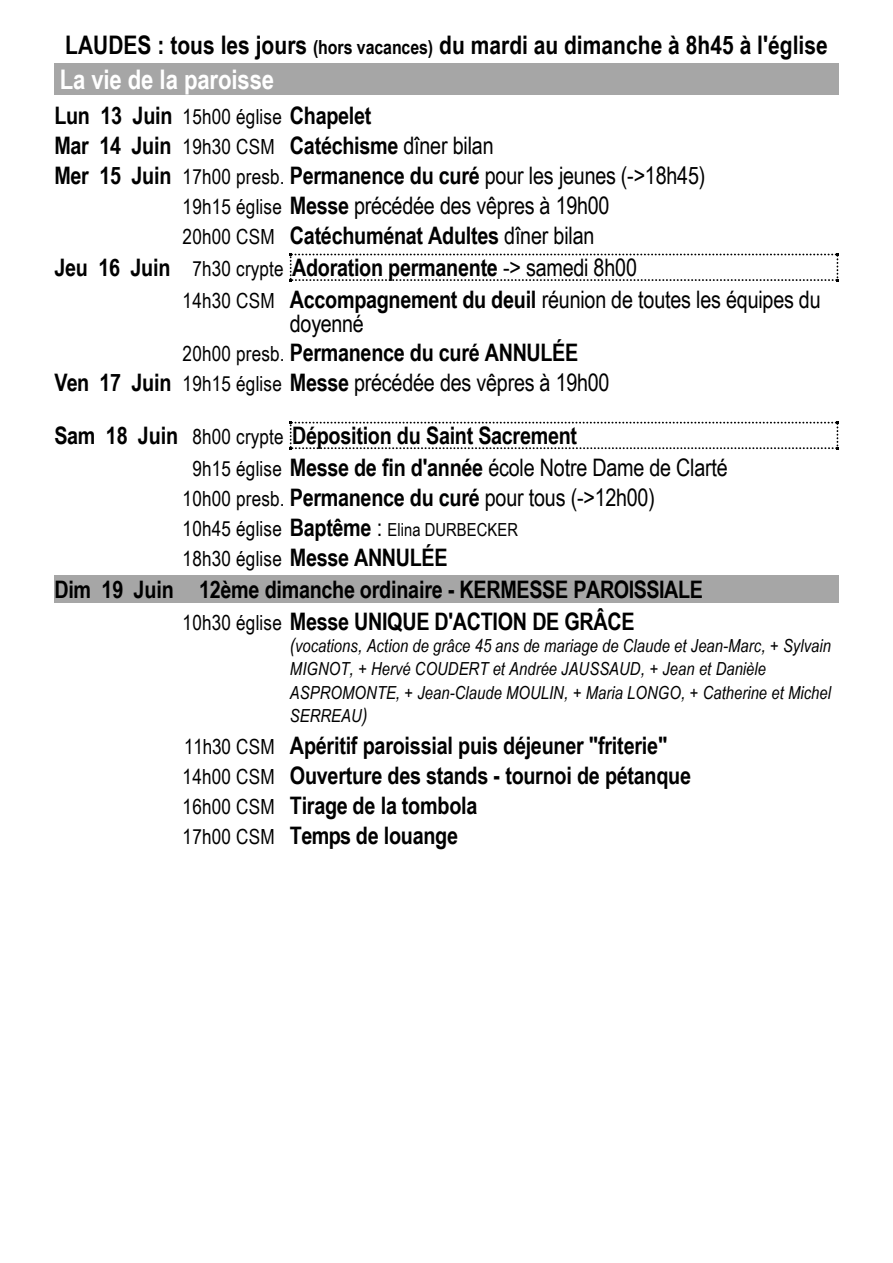
<style>
.page{position:relative;width:893px;height:1263px;background:#fff}
.page>*{position:absolute;margin:0;border:0;box-sizing:border-box;transform-origin:0 0}
.t1{font:700 27px "Arial Narrow";letter-spacing:-.005em;color:#fff}
.t2{font:700 25.5px "Arial Narrow";color:#000}
.t3{font:700 24.15px/29.8px "Arial Narrow";letter-spacing:-.01em;color:#000}
.t4{font:24.15px "Arial Narrow";letter-spacing:-.01em;color:#000}
.t5{font:italic 18px/23.4px "Arial Narrow";letter-spacing:.005em;color:#000}
.t6{font:18px "Arial Narrow";letter-spacing:.005em;color:#000}
.s1{font-size:19.5px}
.s2{font-weight:400;font-size:20.85px}
.s3{font-weight:400}
.s4{font-size:20.85px}
.s5{font-weight:700}
.s6{font-weight:700;font-size:24.15px}
.s7{font-size:24.15px}
</style>
<div class="page">
<div style="left:54px;top:64px;width:784px;height:31px;background:#a6a6a6"></div>
<svg style="left:289px;top:253px;width:549px;height:28px"></svg>
<svg style="left:289px;top:422px;width:549px;height:27px"></svg>
<div style="left:54px;top:575px;width:123px;height:28px;background:#a6a6a6"></div>
<div style="left:177px;top:575px;width:661px;height:28px;background:#a6a6a6"></div>
<p class="t2" style="left:65px;top:36px;width:764px">LAUDES : tous les jours <span class="s1">(hors vacances)</span> du mardi au dimanche à 8h45 à l'église</p>
<p class="t1" style="left:60px;top:70px;width:216px">La vie de la paroisse</p>
<p class="t3" style="left:54px;top:103px;width:318px">Lun 13 Juin <span class="s2">15h00 église</span> Chapelet</p>
<p class="t3" style="left:54px;top:133px;width:441px">Mar 14 Juin <span class="s2">19h30 CSM</span> Catéchisme <span class="s3">dîner bilan</span></p>
<p class="t3" style="left:54px;top:163px;width:652px">Mer 15 Juin <span class="s2">17h00 presb.</span> Permanence du curé <span class="s3">pour les jeunes (-&gt;18h45)</span></p>
<p class="t4" style="left:183px;top:196px;width:428px"><span class="s4">19h15 église</span> <span class="s5">Messe</span> précédée des vêpres à 19h00</p>
<p class="t3" style="left:183px;top:223px;width:413px"><span class="s2">20h00 CSM</span> Catéchuménat Adultes <span class="s3">dîner bilan</span></p>
<p class="t3" style="left:183px;top:254px;width:639px;line-height:32.1px;text-indent:-128px">Jeu 16 Juin <span class="s2">7h30 crypte</span> Adoration permanente <span class="s3">-&gt; samedi 8h00<br></span><span class="s2">14h30 CSM</span> Accompagnement du deuil <span class="s3">réunion de toutes les équipes du</span></p>
<p class="t4" style="left:290px;top:314px;width:75px">doyenné</p>
<p class="t3" style="left:183px;top:340px;width:397px"><span class="s2">20h00 presb.</span> Permanence du curé ANNULÉE</p>
<p class="t4" style="left:54px;top:374px;width:556px"><span class="s5">Ven 17 Juin</span> <span class="s4">19h15 église</span> <span class="s5">Messe</span> précédée des vêpres à 19h00</p>
<p class="t3" style="left:192px;top:422px;width:537px;line-height:32.1px;text-indent:-138px">Sam 18 Juin <span class="s2">8h00 crypte</span> Déposition du Saint Sacrement<br><span class="s2">9h15 église</span> Messe de fin d'année <span class="s3">école Notre Dame de Clarté</span></p>
<p class="t4" style="left:183px;top:489px;width:474px"><span class="s4">10h00 presb.</span> <span class="s5">Permanence du curé</span> pour tous (-&gt;12h00)</p>
<p class="t6" style="left:183px;top:523px;width:337px"><span class="s4">10h45 église</span> <span class="s6">Baptême</span> <span class="s7">:</span> Elina DURBECKER</p>
<p class="t3" style="left:183px;top:545px;width:266px"><span class="s2">18h30 église</span> Messe ANNULÉE</p>
<p class="t3" style="left:54px;top:577px;width:650px">Dim 19 Juin 12ème dimanche ordinaire - KERMESSE PAROISSIALE</p>
<p class="t3" style="left:183px;top:609px;width:453px"><span class="s2">10h30 église</span> Messe UNIQUE D'ACTION DE GRÂCE</p>
<p class="t5" style="left:290px;top:636px;width:542px"><span class="s1">(</span>vocations<span class="s1">,</span> Action de grâce 45 ans de mariage de Claude et Jean-Marc<span class="s1">,</span> + Sylvain MIGNOT<span class="s1">,</span> + Hervé COUDERT et Andrée JAUSSAUD<span class="s1">,</span> + Jean et Danièle ASPROMONTE<span class="s1">,</span> + Jean-Claude MOULIN<span class="s1">,</span> + Maria LONGO<span class="s1">,</span> + Catherine et Michel SERREAU<span class="s1">)</span></p>
<p class="t3" style="left:183px;top:733px;width:510px"><span class="s2">11h30 CSM</span> Apéritif paroissial puis déjeuner "friterie" <span class="s2">14h00 CSM</span> Ouverture des stands - tournoi de pétanque <span class="s2">16h00 CSM</span> Tirage de la tombola<br><span class="s2">17h00 CSM</span> Temps de louange</p>
</div>
